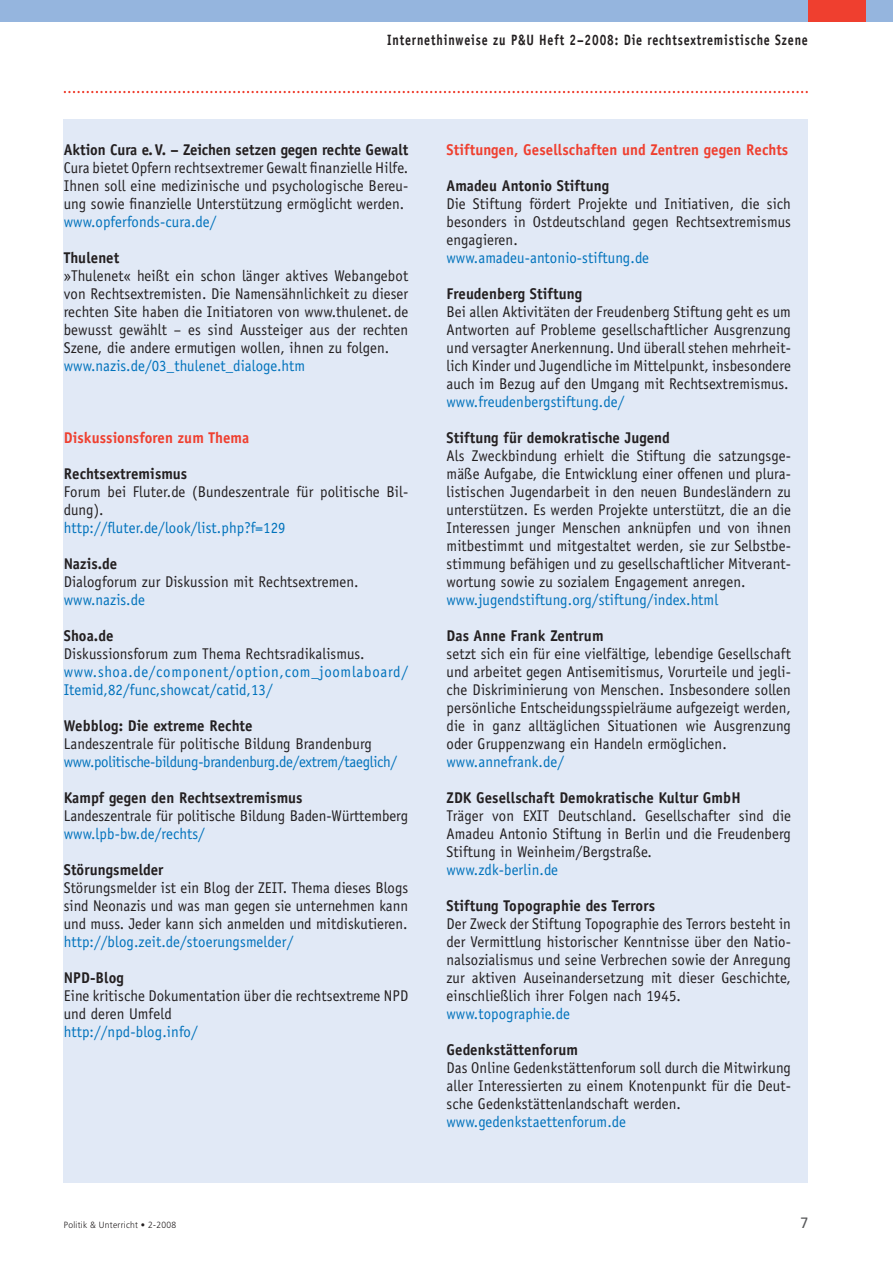
<style>
.page{position:relative;width:893px;height:1263px;background:#fff}
.page>*{position:absolute;margin:0;border:0;box-sizing:border-box;transform-origin:0 0}
.t1{font:15.6px/18px "Officina Sans LT";letter-spacing:.01em;color:#231f20;text-align:justify;scale:.95 1}
.t2{font:15.6px "Officina Sans LT";letter-spacing:.01em;color:#0072bc;scale:.95 1}
.t3{font:700 15.6px "Officina Sans LT";letter-spacing:.01em;color:#231f20;scale:.95 1}
.t4{font:15.6px/18px "Officina Sans LT";letter-spacing:.03em;color:#0072bc;scale:.95 1}
.t5{font:700 15.6px "Officina Sans LT";letter-spacing:.01em;color:#ef3f2f;scale:.95 1}
.t6{font:15.6px "Officina Sans LT";letter-spacing:-.015em;color:#0072bc;scale:.95 1}
.t7{font:700 15px "Officina Sans LT";letter-spacing:.075em;color:#231f20;scale:.8 1}
.t8{font:15px "Frutiger LT";color:#57585a;scale:.95 1}
.t9{font:300 9px "Frutiger LT";letter-spacing:.035em;color:#231f20;scale:.95 1}
</style>
<div class="page">
<svg style="left:64px;top:91px;width:744px;height:2px"></svg>
<div style="left:0;top:0;width:893px;height:21px;background:#95b5de"></div>
<div style="left:808px;top:0;width:57px;height:21px;background:#ef3f2f"></div>
<div style="left:64px;top:119px;width:744px;height:1063px;background:#e1e9f6"></div>
<p class="t7" style="left:387px;top:30px;width:527px">Internethinweise zu P&amp;U Heft 2–2008: Die rechtsextremistische Szene</p>
<p class="t3" style="left:64px;top:140px;width:364px">Aktion Cura e. V. – Zeichen setzen gegen rechte Gewalt</p>
<p class="t1" style="left:64px;top:159px;width:364px">Cura bietet Opfern rechtsextremer Gewalt finanzielle Hilfe.<br>Ihnen soll eine medizinische und psychologische Bereu&shy;ung sowie finanzielle Unterstützung ermöglicht werden.</p>
<p class="t2" style="left:64px;top:213px;width:162px">www.opferfonds-cura.de/</p>
<p class="t3" style="left:64px;top:248px;width:60px">Thulenet</p>
<p class="t1" style="left:64px;top:267px;width:364px">»Thulenet« heißt ein schon länger aktives Webangebot von Rechtsextremisten. Die Namensähnlichkeit zu dieser rechten Site haben die Initiatoren von www.thulenet. de bewusst gewählt – es sind Aussteiger aus der rechten Szene, die andere ermutigen wollen, ihnen zu folgen.</p>
<p class="t2" style="left:64px;top:357px;width:256px">www.nazis.de/03_thulenet_dialoge.htm</p>
<p class="t5" style="left:64px;top:428px;width:197px">Diskussionsforen zum Thema</p>
<p class="t3" style="left:64px;top:464px;width:131px">Rechtsextremismus</p>
<p class="t1" style="left:64px;top:483px;width:364px">Forum bei Fluter.de (Bundeszentrale für politische Bil&shy;dung).</p>
<p class="t2" style="left:64px;top:519px;width:235px">http://fluter.de/look/list.php?f=129</p>
<p class="t3" style="left:64px;top:554px;width:58px">Nazis.de</p>
<p class="t1" style="left:64px;top:573px;width:312px">Dialogforum zur Diskussion mit Rechtsextremen.</p>
<p class="t2" style="left:64px;top:591px;width:87px">www.nazis.de</p>
<p class="t3" style="left:64px;top:626px;width:54px">Shoa.de</p>
<p class="t1" style="left:64px;top:645px;width:318px">Diskussionsforum zum Thema Rechtsradikalismus.</p>
<p class="t4" style="left:64px;top:663px;width:364px">www.shoa.de/component/option,com_joomlaboard/<br>Itemid,82/func,showcat/catid,13/</p>
<p class="t3" style="left:64px;top:716px;width:200px">Webblog: Die extreme Rechte</p>
<p class="t1" style="left:64px;top:735px;width:326px">Landeszentrale für politische Bildung Brandenburg</p>
<p class="t6" style="left:64px;top:753px;width:352px">www.politische-bildung-brandenburg.de/extrem/taeglich/</p>
<p class="t3" style="left:64px;top:788px;width:253px">Kampf gegen den Rechtsextremismus</p>
<p class="t1" style="left:64px;top:807px;width:364px">Landeszentrale für politische Bildung Baden-Württemberg</p>
<p class="t2" style="left:64px;top:825px;width:150px">www.lpb-bw.de/rechts/</p>
<p class="t3" style="left:64px;top:860px;width:106px">Störungsmelder</p>
<p class="t1" style="left:64px;top:879px;width:364px">Störungsmelder ist ein Blog der ZEIT. Thema dieses Blogs sind Neonazis und was man gegen sie unternehmen kann und muss. Jeder kann sich anmelden und mitdiskutieren.</p>
<p class="t2" style="left:64px;top:933px;width:243px">http://blog.zeit.de/stoerungsmelder/</p>
<p class="t3" style="left:64px;top:968px;width:65px">NPD-Blog</p>
<p class="t1" style="left:64px;top:987px;width:364px">Eine kritische Dokumentation über die rechtsextreme NPD und deren Umfeld</p>
<p class="t2" style="left:64px;top:1023px;width:142px">http://npd-blog.info/</p>
<p class="t9" style="left:64px;top:1220px;width:120px">Politik &amp; Unterricht • 2-2008</p>
<p class="t5" style="left:446px;top:140px;width:361px">Stiftungen, Gesellschaften und Zentren gegen Rechts</p>
<p class="t3" style="left:446px;top:176px;width:173px">Amadeu Antonio Stiftung</p>
<p class="t1" style="left:446px;top:195px;width:364px">Die Stiftung fördert Projekte und Initiativen, die sich besonders in Ostdeutschland gegen Rechtsextremismus engagieren.</p>
<p class="t2" style="left:446px;top:249px;width:215px">www.amadeu-antonio-stiftung.de</p>
<p class="t3" style="left:446px;top:284px;width:144px">Freudenberg Stiftung</p>
<p class="t1" style="left:446px;top:303px;width:364px">Bei allen Aktivitäten der Freudenberg Stiftung geht es um Antworten auf Probleme gesellschaftlicher Ausgrenzung und versagter Anerkennung. Und überall stehen mehrheit&shy;lich Kinder und Jugendliche im Mittelpunkt, insbesondere auch im Bezug auf den Umgang mit Rechtsextremismus.</p>
<p class="t2" style="left:446px;top:393px;width:189px">www.freudenbergstiftung.de/</p>
<p class="t3" style="left:446px;top:428px;width:237px">Stiftung für demokratische Jugend</p>
<p class="t1" style="left:446px;top:447px;width:364px">Als Zweckbindung erhielt die Stiftung die satzungsge&shy;mäße Aufgabe, die Entwicklung einer offenen und plura&shy;listischen Jugendarbeit in den neuen Bundesländern zu unterstützen. Es werden Projekte unterstützt, die an die Interessen junger Menschen anknüpfen und von ihnen mitbestimmt und mitgestaltet werden, sie zur Selbstbe&shy;stimmung befähigen und zu gesellschaftlicher Mitverant&shy;wortung sowie zu sozialem Engagement anregen.</p>
<p class="t2" style="left:446px;top:591px;width:288px">www.jugendstiftung.org/stiftung/index.html</p>
<p class="t3" style="left:446px;top:626px;width:167px">Das Anne Frank Zentrum</p>
<p class="t1" style="left:446px;top:645px;width:364px">setzt sich ein für eine vielfältige, lebendige Gesellschaft und arbeitet gegen Antisemitismus, Vorurteile und jegli&shy;che Diskriminierung von Menschen. Insbesondere sollen persönliche Entscheidungsspielräume aufgezeigt werden, die in ganz alltäglichen Situationen wie Ausgrenzung oder Gruppenzwang ein Handeln ermöglichen.</p>
<p class="t2" style="left:446px;top:753px;width:125px">www.annefrank.de/</p>
<p class="t3" style="left:446px;top:788px;width:311px">ZDK Gesellschaft Demokratische Kultur GmbH</p>
<p class="t1" style="left:446px;top:807px;width:364px">Träger von EXIT Deutschland. Gesellschafter sind die Amadeu Antonio Stiftung in Berlin und die Freudenberg Stiftung in Weinheim/Bergstraße.</p>
<p class="t2" style="left:446px;top:861px;width:119px">www.zdk-berlin.de</p>
<p class="t3" style="left:446px;top:896px;width:221px">Stiftung Topographie des Terrors</p>
<p class="t1" style="left:446px;top:915px;width:364px">Der Zweck der Stiftung Topographie des Terrors besteht in der Vermittlung historischer Kenntnisse über den Natio&shy;nalsozialismus und seine Verbrechen sowie der Anregung zur aktiven Auseinandersetzung mit dieser Geschichte, einschließlich ihrer Folgen nach 1945.</p>
<p class="t2" style="left:446px;top:1005px;width:131px">www.topographie.de</p>
<p class="t3" style="left:446px;top:1040px;width:140px">Gedenkstättenforum</p>
<p class="t1" style="left:446px;top:1059px;width:364px">Das Online Gedenkstättenforum soll durch die Mitwirkung aller Interessierten zu einem Knotenpunkt für die Deut&shy;sche Gedenkstättenlandschaft werden.</p>
<p class="t2" style="left:446px;top:1113px;width:191px">www.gedenkstaettenforum.de</p>
<p class="t8" style="left:800px;top:1214px;width:10px">7</p>
</div>
